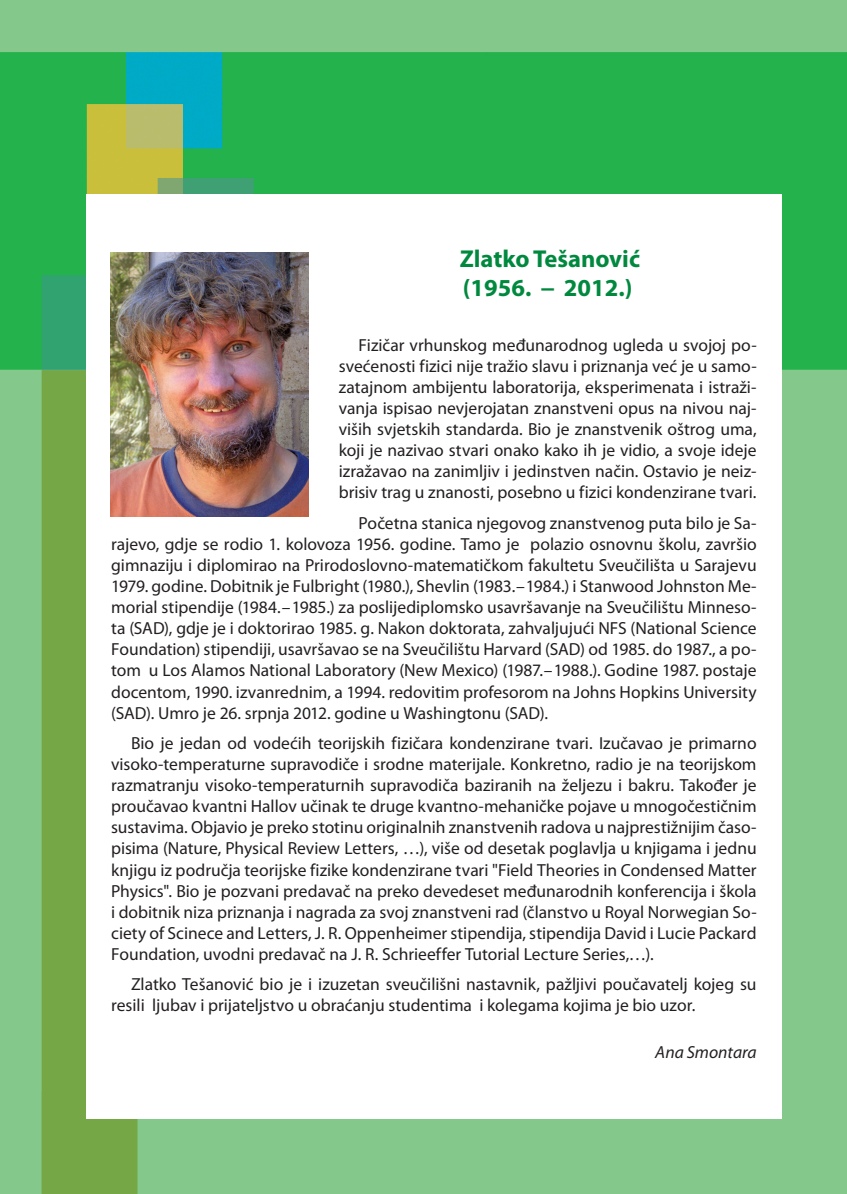
<style>
.page{position:relative;width:847px;height:1194px;background:#fff}
.page>*{position:absolute;margin:0;border:0;box-sizing:border-box;transform-origin:0 0}
.t1{font:700 24.5px/29.4px "Myriad Pro";color:#00893e}
.t2{font:17.5px/21px "Myriad Pro";color:#231f20;text-align:justify}
.t3{font:italic 17.5px "Myriad Pro";color:#231f20}
</style>
<div class="page">
<img style="left:0;top:0;width:846px;height:1193px">
<div style="left:86px;top:194px;width:695px;height:924px;background:#fff"></div>
<img style="left:111px;top:252px;width:198px;height:264px">
<h1 class="t1" style="left:459px;top:246px;width:182px">Zlatko Tešanović (1956. − 2012.)</h1>
<p class="t2" style="left:338px;top:336px;width:419px;text-indent:20px">Fizičar vrhunskog međunarodnog ugleda u svojoj po&shy;svećenosti fizici nije tražio slavu i priznanja već je u samo&shy;zatajnom ambijentu laboratorija, eksperimenata i istraži&shy;vanja ispisao nevjerojatan znanstveni opus na nivou naj&shy;viših svjetskih standarda. Bio je znanstvenik oštrog uma, koji je nazivao stvari onako kako ih je vidio, a svoje ideje izražavao na zanimljiv i jedinstven način. Ostavio je neiz&shy;brisiv trag u znanosti, posebno u fizici kondenzirane tvari.</p>
<p class="t2" style="left:111px;top:514px;width:647px;text-indent:247px">Početna stanica njegovog znanstvenog puta bilo je Sa&shy;rajevo, gdje se rodio 1. kolovoza 1956. godine. Tamo je polazio osnovnu školu, završio gimnaziju i diplomirao na Prirodoslovno-matematičkom fakultetu Sveučilišta u Sarajevu 1979. godine. Dobitnik je Fulbright (1980.), Shevlin (1983.–1984.) i Stanwood Johnston Me&shy;morial stipendije (1984.–1985.) za poslijediplomsko usavršavanje na Sveučilištu Minneso&shy;ta (SAD), gdje je i doktorirao 1985. g. Nakon doktorata, zahvaljujući NFS (National Science Foundation) stipendiji, usavršavao se na Sveučilištu Harvard (SAD) od 1985. do 1987., a po&shy;tom u Los Alamos National Laboratory (New Mexico) (1987.–1988.). Godine 1987. postaje docentom, 1990. izvanrednim, a 1994. redovitim profesorom na Johns Hopkins University (SAD). Umro je 26. srpnja 2012. godine u Washingtonu (SAD).</p>
<p class="t2" style="left:111px;top:734px;width:647px;text-indent:20px">Bio je jedan od vodećih teorijskih fizičara kondenzirane tvari. Izučavao je primarno visoko-temperaturne supravodiče i srodne materijale. Konkretno, radio je na teorijskom razmatranju visoko-temperaturnih supravodiča baziranih na željezu i bakru. Također je proučavao kvantni Hallov učinak te druge kvantno-mehaničke pojave u mnogočestičnim sustavima. Objavio je preko stotinu originalnih znanstvenih radova u najprestižnijim časo&shy;pisima (Nature, Physical Review Letters, …), više od desetak poglavlja u knjigama i jednu knjigu iz područja teorijske fizike kondenzirane tvari "Field Theories in Condensed Matter Physics". Bio je pozvani predavač na preko devedeset međunarodnih konferencija i škola i dobitnik niza priznanja i nagrada za svoj znanstveni rad (članstvo u Royal Norwegian So&shy;ciety of Scinece and Letters, J. R. Oppenheimer stipendija, stipendija David i Lucie Packard Foundation, uvodni predavač na J. R. Schrieeffer Tutorial Lecture Series,…).</p>
<p class="t2" style="left:111px;top:975px;width:646px;text-indent:20px">Zlatko Tešanović bio je i izuzetan sveučilišni nastavnik, pažljivi poučavatelj kojeg su resili ljubav i prijateljstvo u obraćanju studentima i kolegama kojima je bio uzor.</p>
<p class="t3" style="left:655px;top:1045px;width:103px">Ana Smontara</p>
</div>
